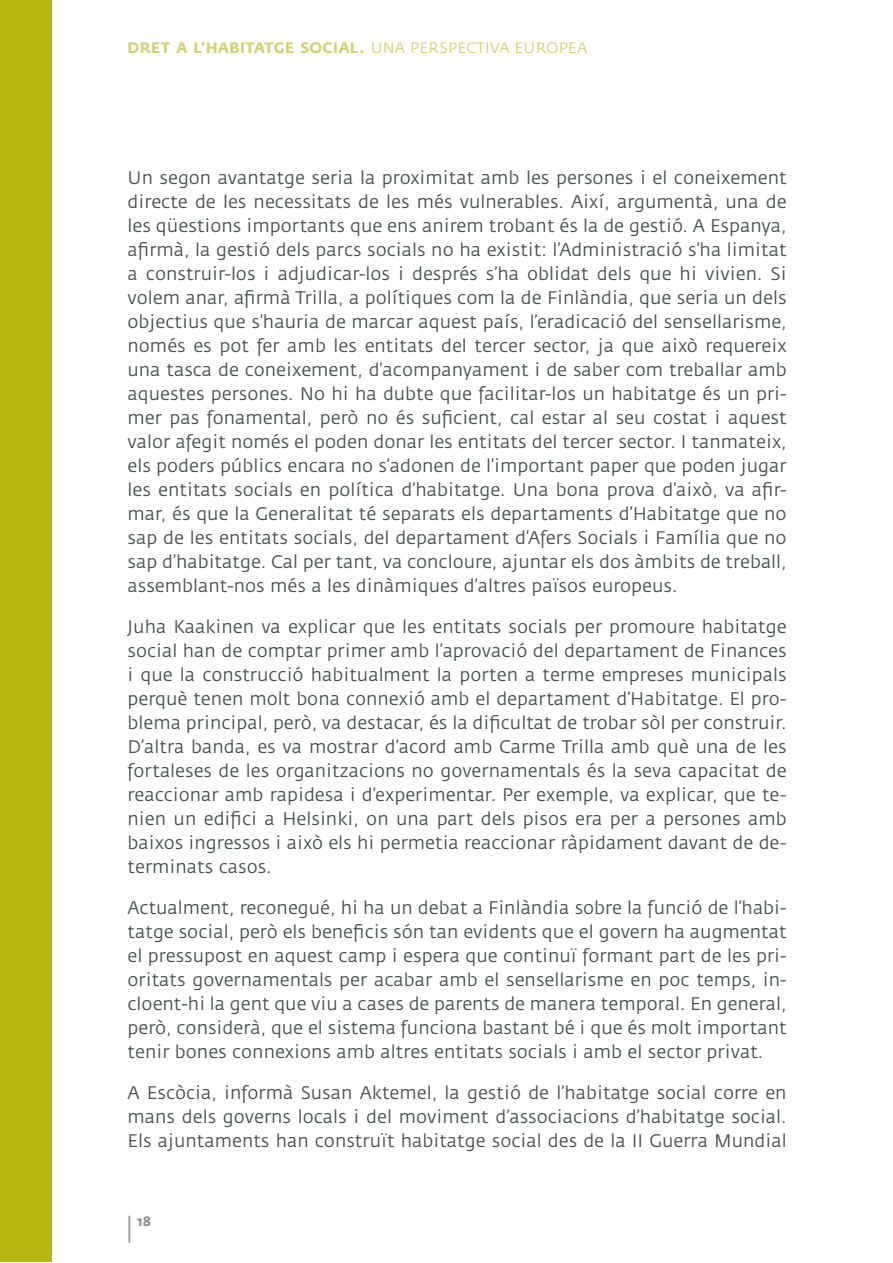
<style>
.page{position:relative;width:893px;height:1263px;background:#fff}
.page>*{position:absolute;margin:0;border:0;box-sizing:border-box;transform-origin:0 0}
.text_normal{font:18px/24px "Fedra Sans";color:#465148;text-align:justify}
.t1{font:15px "Fedra Sans Bold SC";letter-spacing:.02em;color:#d2d076}
.t2{font:13.5px "Fedra Sans Bold SC";color:#89938a}
.s1{font-family:"Fedra Sans Book SC"}
.s2{font-family:"Franklin Gothic";font-weight:600;font-size:27px}
</style>
<div class="page">
<div style="left:0;top:0;width:51px;height:1262px;background:#b6b711"></div>
<p class="t1" style="left:128px;top:39px;width:461px">DRET A L’HABITATGE SOCIAL. <span class="s1">UNA PERSPECTIVA EUROPEA</span></p>
<p class="text_normal" style="left:128px;top:166px;width:661px">Un segon avantatge seria la proximitat amb les persones i el coneixement directe de les necessitats de les més vulnerables. Així, argumentà, una de les qüestions importants que ens anirem trobant és la de gestió. A Espanya, afirmà, la gestió dels parcs socials no ha existit: l’Administració s’ha limitat a construir-los i adjudicar-los i després s’ha oblidat dels que hi vivien. Si volem anar, afirmà Trilla, a polítiques com la de Finlàndia, que seria un dels objectius que s’hauria de marcar aquest país, l’eradicació del sensellarisme, només es pot fer amb les entitats del tercer sector, ja que això requereix una tasca de coneixement, d’acompanyament i de saber com treballar amb aquestes persones. No hi ha dubte que facilitar-los un habitatge és un pri&shy;mer pas fonamental, però no és suficient, cal estar al seu costat i aquest valor afegit només el poden donar les entitats del tercer sector. I tanmateix, els poders públics encara no s’adonen de l’important paper que poden jugar les entitats socials en política d’habitatge. Una bona prova d’això, va afir&shy;mar, és que la Generalitat té separats els departaments d’Habitatge que no sap de les entitats socials, del departament d’Afers Socials i Família que no sap d’habitatge. Cal per tant, va concloure, ajuntar els dos àmbits de treball, assemblant-nos més a les dinàmiques d’altres països europeus.</p>
<p class="text_normal" style="left:128px;top:615px;width:661px">Juha Kaakinen va explicar que les entitats socials per promoure habitatge social han de comptar primer amb l’aprovació del departament de Finances i que la construcció habitualment la porten a terme empreses municipals perquè tenen molt bona connexió amb el departament d’Habitatge. El pro&shy;blema principal, però, va destacar, és la dificultat de trobar sòl per construir.<br>D’altra banda, es va mostrar d’acord amb Carme Trilla amb què una de les fortaleses de les organitzacions no governamentals és la seva capacitat de reaccionar amb rapidesa i d’experimentar. Per exemple, va explicar, que te&shy;nien un edifici a Helsinki, on una part dels pisos era per a persones amb baixos ingressos i això els hi permetia reaccionar ràpidament davant de de&shy;terminats casos.</p>
<p class="text_normal" style="left:128px;top:896px;width:661px">Actualment, reconegué, hi ha un debat a Finlàndia sobre la funció de l’habi&shy;tatge social, però els beneficis són tan evidents que el govern ha augmentat el pressupost en aquest camp i espera que continuï formant part de les pri&shy;oritats governamentals per acabar amb el sensellarisme en poc temps, in&shy;cloent-hi la gent que viu a cases de parents de manera temporal. En general, però, considerà, que el sistema funciona bastant bé i que és molt important tenir bones connexions amb altres entitats socials i amb el sector privat.</p>
<p class="text_normal" style="left:128px;top:1081px;width:661px">A Escòcia, informà Susan Aktemel, la gestió de l’habitatge social corre en mans dels governs locals i del moviment d’associacions d’habitatge social.<br>Els ajuntaments han construït habitatge social des de la II Guerra Mundial</p>
<p class="t2" style="left:128px;top:1213px;width:25px"><span class="s2">|</span> 18</p>
</div>
